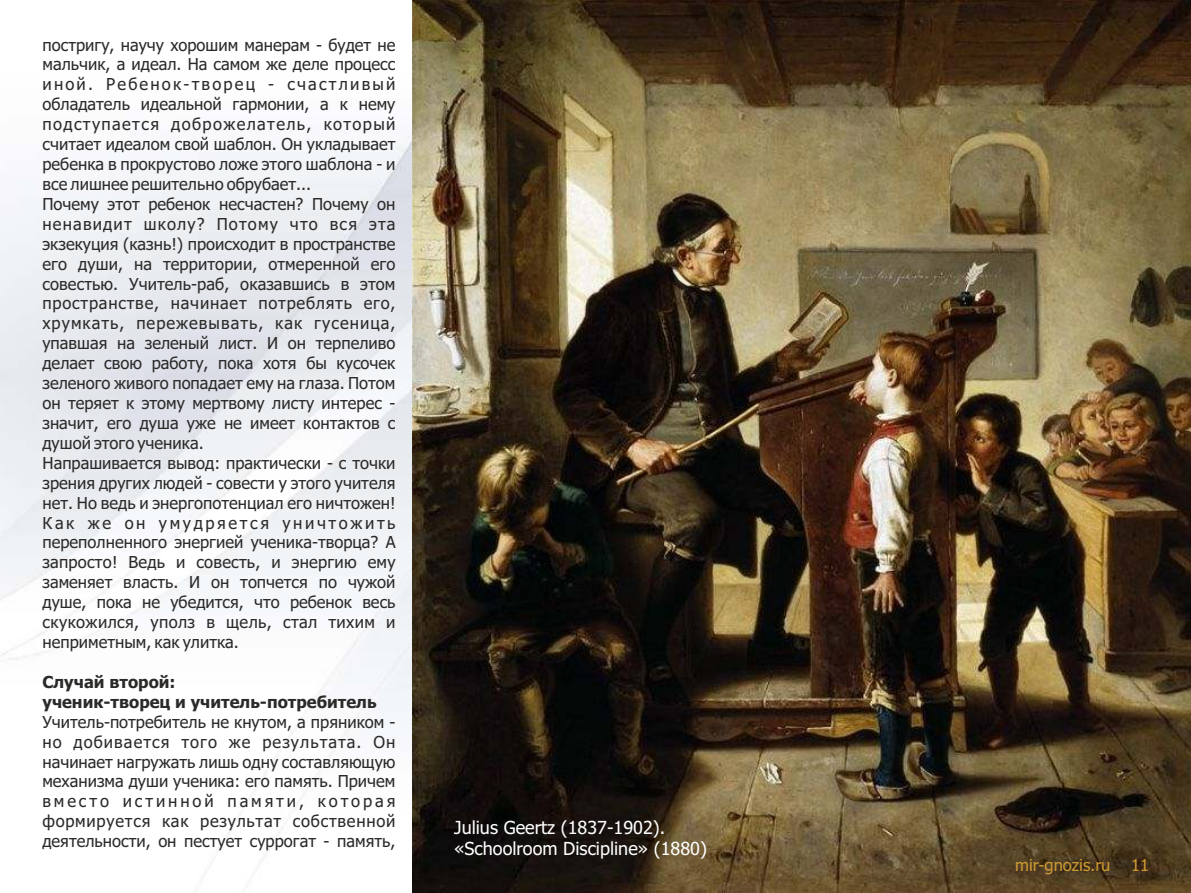
<style>
.page{position:relative;width:1191px;height:893px;background:#fff}
.page>*{position:absolute;margin:0;border:0;box-sizing:border-box;transform-origin:0 0}
.t1{font:18px/21.8px "Tahoma";color:#fefefe}
.t2{font:16.5px/20px "Tahoma";color:#2b2a29;text-align:justify}
.t3{font:700 16.5px/20px "Tahoma";color:#2b2a29}
.t4{font:16.5px "Tahoma";color:#c93}
</style>
<div class="page">
<img style="left:412px;top:0;width:779px;height:893px">
<p class="t2" style="left:42px;top:36px;width:355px;text-align:left">постригу, научу хорошим манерам - будет не мальчик, а идеал. На самом же деле процесс иной. Ребенок-творец - счастливый обладатель идеальной гармонии, а к нему подступается доброжелатель, который считает идеалом свой шаблон. Он укладывает ребенка в прокрустово ложе этого шаблона - и все лишнее решительно обрубает...<br>Почему этот ребенок несчастен? Почему он ненавидит школу? Потому что вся эта экзекуция (казнь!) происходит в пространстве его души, на территории, отмеренной его совестью. Учитель-раб, оказавшись в этом пространстве, начинает потреблять его, хрумкать, пережевывать, как гусеница, упавшая на зеленый лист. И он терпеливо делает свою работу, пока хотя бы кусочек зеленого живого попадает ему на глаза. Потом он теряет к этому мертвому листу интерес - значит, его душа уже не имеет контактов с душой этого ученика.</p>
<p class="t2" style="left:42px;top:454px;width:354px">Напрашивается вывод: практически - с точки зрения других людей - совести у этого учителя нет. Но ведь и энергопотенциал его ничтожен!<br>Как же он умудряется уничтожить переполненного энергией ученика-творца? А запросто! Ведь и совесть, и энергию ему заменяет власть. И он топчется по чужой душе, пока не убедится, что ребенок весь скукожился, уполз в щель, стал тихим и неприметным, как улитка.</p>
<p class="t3" style="left:42px;top:673px;width:335px">Случай второй:<br>ученик-творец и учитель-потребитель</p>
<p class="t2" style="left:42px;top:713px;width:354px">Учитель-потребитель не кнутом, а пряником - но добивается того же результата. Он начинает нагружать лишь одну составляющую механизма души ученика: его память. Причем вместо истинной памяти, которая формируется как результат собственной деятельности, он пестует суррогат - память,</p>
<p class="t1" style="left:454px;top:818px;width:254px">Julius Geertz (1837-1902). «Schoolroom Discipline» (1880)</p>
<p class="t4" style="left:1015px;top:859px;width:97px">mir-gnozis.ru</p>
<p class="t4" style="left:1131px;top:859px;width:20px">11</p>
</div>
